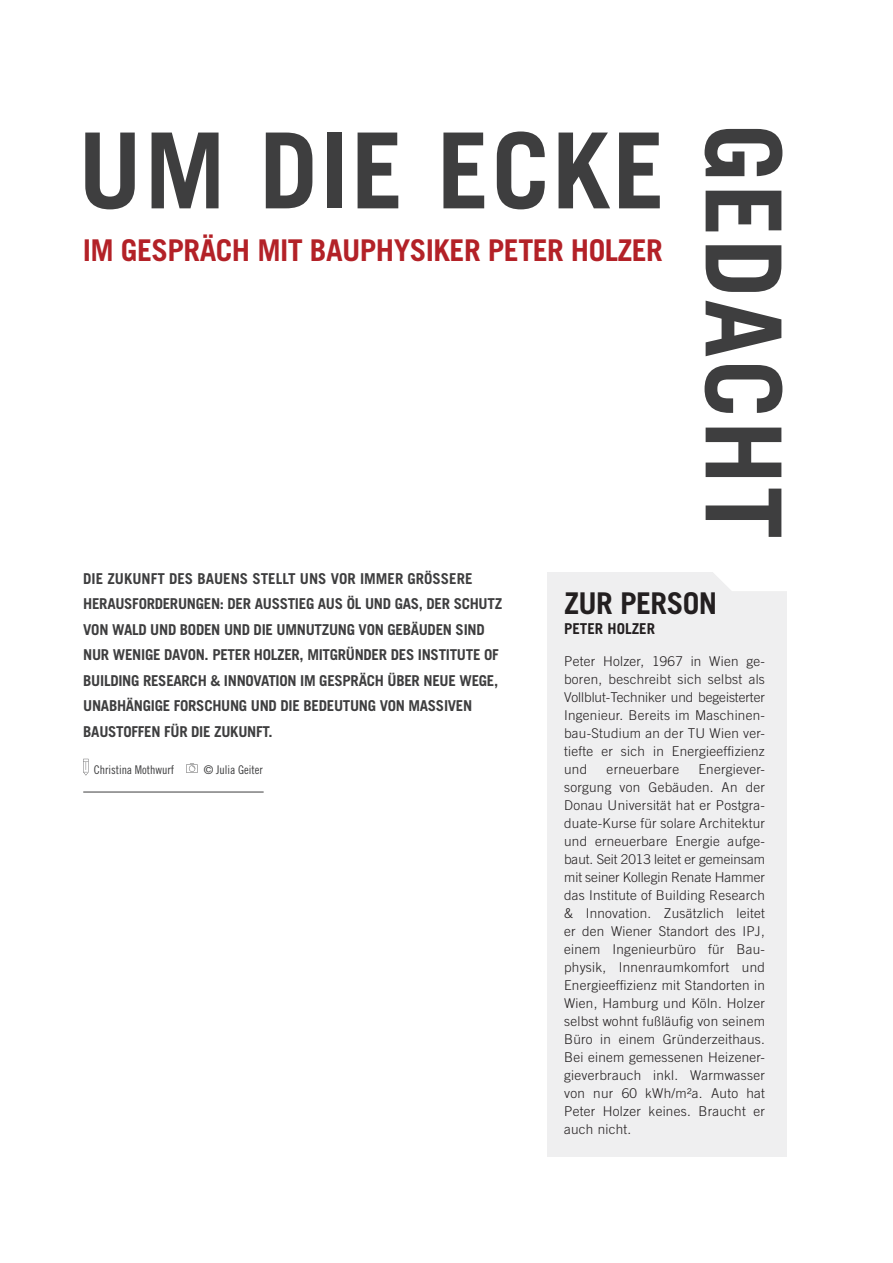
<style>
.page{position:relative;width:893px;height:1263px;background:#fff}
.page>*{position:absolute;margin:0;border:0;box-sizing:border-box;transform-origin:0 0}
.t1{font:700 105px "Trade Gothic";letter-spacing:.02em;color:#3e3e3f}
.t2{font:700 30px "Trade Gothic";letter-spacing:-.02em;color:#b32127}
.t3{font:700 30px "Trade Gothic";letter-spacing:-.02em;color:#231f20}
.t4{font:700 15px/25.5px "Trade Gothic";letter-spacing:-.02em;color:#3e3e3f}
.t5{font:700 15px "Trade Gothic";color:#231f20}
.t6{font:300 13.5px/18px "Trade Gothic";letter-spacing:.02em;color:#231f20;text-align:justify}
.t7{font:12px "Trade Gothic Cond Eighteen";color:#3e3e3f}
</style>
<div class="page">
<div style="left:547px;top:572px;width:240px;height:584px;background:#efeff0"></div>
<svg style="left:713px;top:572px;width:74px;height:19px"></svg>
<svg style="left:83px;top:759px;width:6px;height:16px"></svg>
<svg style="left:186px;top:763px;width:12px;height:10px"></svg>
<hr style="left:83px;top:792px;width:181px;height:1px;background:#3e3e3f">
<h1 class="t1" style="left:78px;top:106px;width:589px">UM DIE ECKE</h1>
<h2 class="t2" style="left:83px;top:232px;width:582px">IM GESPRÄCH MIT BAUPHYSIKER PETER HOLZER</h2>
<h1 class="t1" style="left:808px;top:124px;width:417px;rotate:90deg">GEDACHT</h1>
<p class="t4" style="left:83px;top:565px;width:420px">DIE ZUKUNFT DES BAUENS STELLT UNS VOR IMMER GRÖSSERE HERAUSFORDERUNGEN: DER AUSSTIEG AUS ÖL UND GAS, DER SCHUTZ VON WALD UND BODEN UND DIE UMNUTZUNG VON GEBÄUDEN SIND NUR WENIGE DAVON. PETER HOLZER, MITGRÜNDER DES INSTITUTE OF BUILDING RESEARCH &amp; INNOVATION IM GESPRÄCH ÜBER NEUE WEGE, UNABHÄNGIGE FORSCHUNG UND DIE BEDEUTUNG VON MASSIVEN BAUSTOFFEN FÜR DIE ZUKUNFT.</p>
<p class="t7" style="left:94px;top:762px;width:82px">Christina Mothwurf</p>
<p class="t7" style="left:204px;top:762px;width:60px">© Julia Geiter</p>
<h2 class="t3" style="left:564px;top:585px;width:154px">ZUR PERSON</h2>
<p class="t5" style="left:564px;top:619px;width:92px">PETER HOLZER</p>
<p class="t6" style="left:564px;top:652px;width:202px">Peter Holzer, 1967 in Wien ge&shy;boren, beschreibt sich selbst als Vollblut-Techniker und begeisterter Ingenieur. Bereits im Maschinen&shy;bau-Studium an der TU Wien ver&shy;tiefte er sich in Energieeffizienz und</p>
<p class="t6" style="left:564px;top:760px;width:202px;text-indent:134px">Energiever&shy;sorgung von Gebäuden. An der Donau Universität hat er Postgra&shy;duate-Kurse für solare Architektur und erneuerbare Energie aufge&shy;baut. Seit 2013 leitet er gemeinsam mit seiner Kollegin Renate Hammer das Institute of Building Research &amp; Innovation. Zusätzlich leitet er den Wiener Standort des IPJ, einem Ingenieurbüro für Bau&shy;physik, Innenraumkomfort und Energieeffizienz mit Standorten in Wien, Hamburg und Köln. Holzer selbst wohnt fußläufig von seinem Büro in einem Gründerzeithaus.<br>Bei einem gemessenen Heizener&shy;gieverbrauch inkl. Warmwasser von nur 60 kWh/m²a. Auto hat Peter Holzer keines. Braucht er auch nicht.</p>
<p class="t6" style="left:607px;top:760px;width:74px">erneuerbare</p>
</div>
